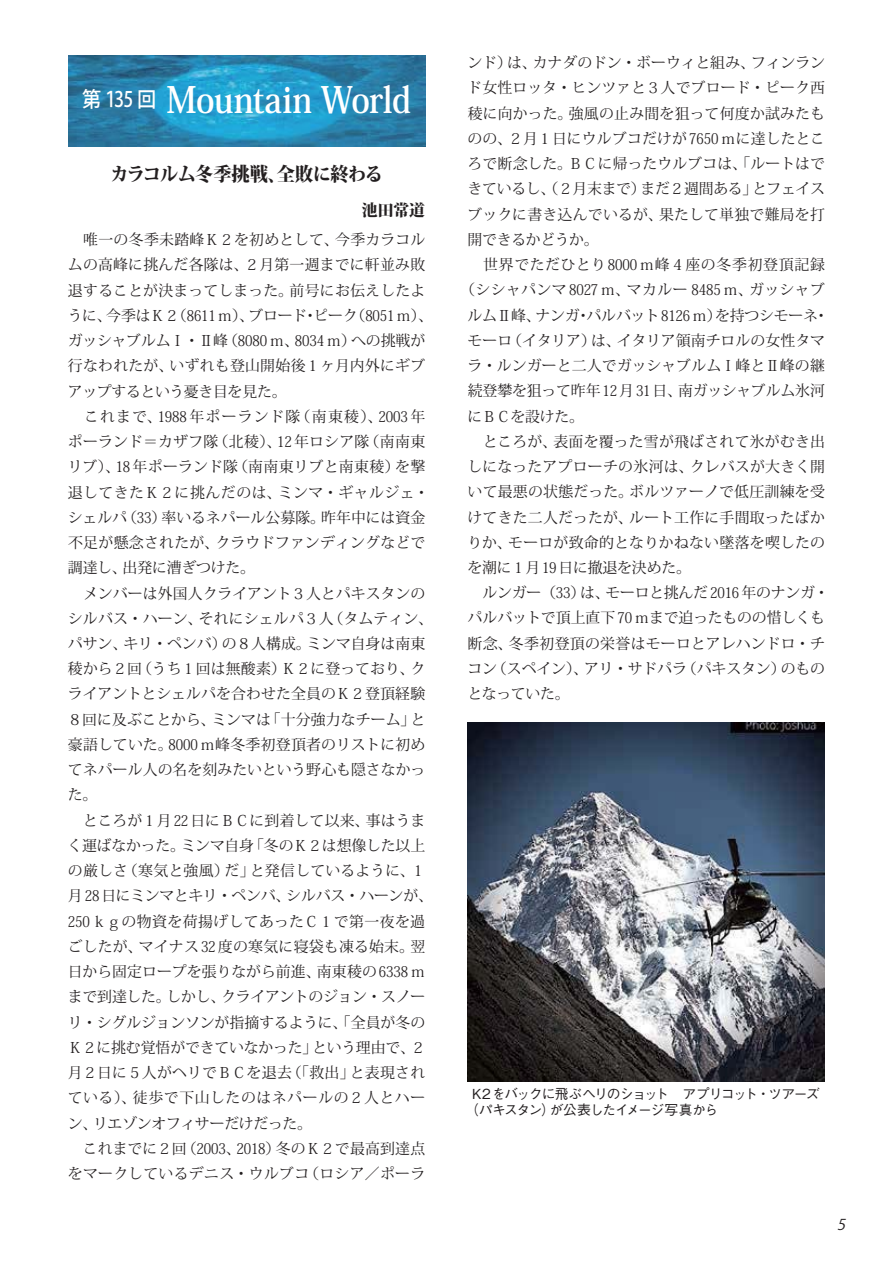
<style>
.page{position:relative;width:893px;height:1263px;background:#fff}
.page>*{position:absolute;margin:0;border:0;box-sizing:border-box;transform-origin:0 0}
.t1{font:36.15px "Koz Min Pro Bold 90 msp RKSJ H";letter-spacing:-.02em;color:#fff;scale:.9 1}
.t2{font:19.2px "Koz Min Pro Heavy 90 msp RKSJ H";letter-spacing:-.04em;color:#231f20;scale:.95 1}
.t3{font:15.9px "Koz Min Pro Heavy 90 msp RKSJ H";color:#231f20}
.t4{font:14.85px/25.2px "Koz Min Pro Regular 90 msp RKSJ H";letter-spacing:.005em;color:#231f20}
.t5{font:14.85px "Koz Min Pro Regular 90 msp RKSJ H";letter-spacing:-.015em;color:#231f20}
.t6{font:14.85px "Koz Min Pro Regular 90 msp RKSJ H";letter-spacing:.025em;color:#231f20}
.t7{font:14.85px "Koz Min Pro Regular 90 msp RKSJ H";letter-spacing:-.02em;color:#231f20}
.t8{font:14.85px "Koz Min Pro Regular 90 msp RKSJ H";letter-spacing:.04em;color:#231f20}
.t9{font:14.85px "Koz Min Pro Regular 90 msp RKSJ H";letter-spacing:-.025em;color:#231f20}
.t10{font:italic 14.85px "Koz Go Pro Regular 90 msp RKSJ H";color:#231f20}
.t11{font:13.8px/15.9px "Gothic BBB Pro Medium 90 msp RKSJ H";letter-spacing:-.09em;color:#231f20}
</style>
<div class="page">
<img style="left:68px;top:56px;width:357px;height:90px">
<img style="left:468px;top:723px;width:357px;height:359px">
<h1 class="t1" style="left:82px;top:86px;width:367px"><sup>第</sup> <sup>135</sup> <sup>回</sup> Mountain World</h1>
<p class="t2" style="left:111px;top:167px;width:288px">カラコルム冬季挑戦、全敗に終わる</p>
<p class="t3" style="left:362px;top:204px;width:65px">池田常道</p>
<p class="t4" style="left:68px;top:229px;width:367px">　唯一の冬季未踏峰Ｋ２を初めとして、今季カラコルムの高峰に挑んだ各隊は、２月第一週までに軒並み敗退することが決まってしまった。前号にお伝えしたように、今季はＫ２（8611ｍ）、ブロード・ピーク（8051ｍ）、ガッシャブルムⅠ・Ⅱ峰（8080ｍ、8034ｍ）への挑戦が行なわれたが、いずれも登山開始後１ヶ月内外にギブアップするという憂き目を見た。<br>　これまで、1988年ポーランド隊（南東稜）、2003年ポーランド＝カザフ隊（北稜）、12 年ロシア隊（南南東リブ）、18 年ポーランド隊（南南東リブと南東稜）を撃退してきたＫ２に挑んだのは、ミンマ・ギャルジェ・シェルパ（33）率いるネパール公募隊。昨年中には資金不足が懸念されたが、クラウドファンディングなどで調達し、出発に漕ぎつけた。<br>　メンバーは外国人クライアント３人とパキスタンのシルバス・ハーン、それにシェルパ３人（タムティン、パサン、キリ・ペンバ）の８人構成。ミンマ自身は南東稜から２回（うち１回は無酸素）Ｋ２に登っており、クライアントとシェルパを合わせた全員のＫ２登頂経験<br>８回に及ぶことから、ミンマは「十分強力なチーム」と豪語していた。8000 ｍ峰冬季初登頂者のリストに初めてネパール人の名を刻みたいという野心も隠さなかった。<br>　ところが１月22日にＢＣに到着して以来、事はうまく運ばなかった。ミンマ自身「冬のＫ２は想像した以上の厳しさ（寒気と強風）だ」と発信しているように、１月28日にミンマとキリ・ペンバ、シルバス・ハーンが、<br>250ｋｇの物資を荷揚げしてあったＣ１で第一夜を過ごしたが、マイナス 32 度の寒気に寝袋も凍る始末。翌日から固定ロープを張りながら前進、南東稜の 6338 ｍまで到達した。しかし、クライアントのジョン・スノーリ・シグルジョンソンが指摘するように、「全員が冬の<br>Ｋ２に挑む覚悟ができていなかった」という理由で、２月２日に５人がヘリでＢＣを退去（「救出」と表現されている）、徒歩で下山したのはネパールの２人とハーン、リエゾンオフィサーだけだった。<br>　これまでに２回（2003、2018）冬のＫ２で最高到達点をマークしているデニス・ウルブコ（ロシア／ポーラ</p>
<p class="t4" style="left:467px;top:52px;width:359px">ンド）は、カナダのドン・ボーウィと組み、フィンラン</p>
<p class="t4" style="left:467px;top:77px;width:359px">ド女性ロッタ・ヒンツァと３人でブロード・ピーク西</p>
<p class="t4" style="left:468px;top:102px;width:359px">稜に向かった。強風の止み間を狙って何度か試みたも</p>
<p class="t4" style="left:468px;top:128px;width:359px">のの、２月１日にウルブコだけが 7650 ｍに達したとこ</p>
<p class="t4" style="left:467px;top:153px;width:359px">ろで断念した。ＢＣに帰ったウルブコは、「ルートはで</p>
<p class="t7" style="left:468px;top:183px;width:359px">きているし、（２月末まで）まだ２週間ある」とフェイス</p>
<p class="t4" style="left:468px;top:203px;width:359px">ブックに書き込んでいるが、果たして単独で難局を打</p>
<p class="t9" style="left:468px;top:234px;width:133px">開できるかどうか。</p>
<p class="t8" style="left:468px;top:259px;width:359px">　世界でただひとり8000ｍ峰４座の冬季初登頂記録</p>
<p class="t6" style="left:460px;top:284px;width:366px">（シシャパンマ 8027 ｍ、マカルー 8485 ｍ、ガッシャブ</p>
<p class="t5" style="left:468px;top:309px;width:363px">ルムⅡ峰、ナンガ・パルバット8126ｍ）を持つシモーネ・</p>
<p class="t4" style="left:468px;top:330px;width:359px">モーロ（イタリア）は、イタリア領南チロルの女性タマ</p>
<p class="t4" style="left:468px;top:355px;width:359px">ラ・ルンガーと二人でガッシャブルムⅠ峰とⅡ峰の継</p>
<p class="t4" style="left:468px;top:380px;width:359px">続登攀を狙って昨年12 月31日、南ガッシャブルム氷河</p>
<p class="t9" style="left:468px;top:410px;width:118px">にＢＣを設けた。</p>
<p class="t4" style="left:468px;top:431px;width:359px">　ところが、表面を覆った雪が飛ばされて氷がむき出</p>
<p class="t4" style="left:467px;top:456px;width:359px">しになったアプローチの氷河は、クレバスが大きく開</p>
<p class="t4" style="left:468px;top:481px;width:359px">いて最悪の状態だった。ボルツァーノで低圧訓練を受</p>
<p class="t4" style="left:468px;top:506px;width:359px">けてきた二人だったが、ルート工作に手間取ったばか</p>
<p class="t4" style="left:467px;top:532px;width:359px">りか、モーロが致命的となりかねない墜落を喫したの</p>
<p class="t5" style="left:468px;top:562px;width:225px">を潮に１月19日に撤退を決めた。</p>
<p class="t5" style="left:468px;top:587px;width:363px">　ルンガー（33）は、モーロと挑んだ 2016 年のナンガ・</p>
<p class="t5" style="left:468px;top:612px;width:359px">パルバットで頂上直下 70 ｍまで迫ったものの惜しくも</p>
<p class="t4" style="left:468px;top:632px;width:359px">断念、冬季初登頂の栄誉はモーロとアレハンドロ・チ</p>
<p class="t4" style="left:467px;top:658px;width:359px">コン（スペイン）、アリ・サドパラ（パキスタン）のもの</p>
<p class="t4" style="left:467px;top:683px;width:104px">となっていた。</p>
<p class="t11" style="left:465px;top:1088px;width:356px;text-indent:7px">K2をバックに飛ぶヘリのショット　アプリコット・ツアーズ（パキスタン）が公表したイメージ写真から</p>
<p class="t10" style="left:837px;top:1218px;width:12px">5</p>
</div>
